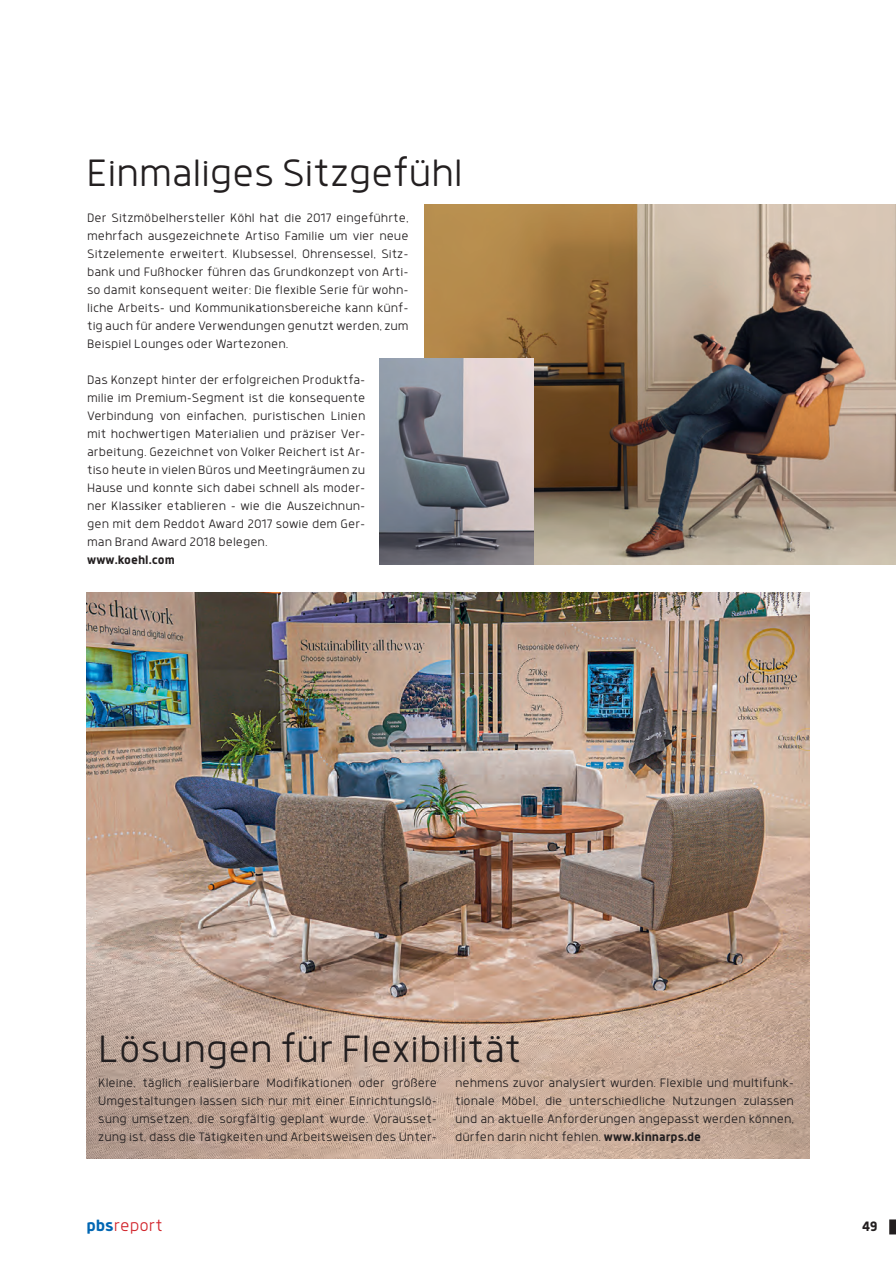
<style>
.page{position:relative;width:896px;height:1266px;background:#fff}
.page>*{position:absolute;margin:0;border:0;box-sizing:border-box;transform-origin:0 0}
.HL_Halbseite_hoch{font:300 42px "Anteb Alt";letter-spacing:-.01em;color:#231f20}
.t1{font:300 18px "Anteb Alt";color:#d1232a}
.t2{font:700 15px "Anteb Alt";color:#231f20}
.GT_Abschluss_2019{font:300 13.5px/18px "Anteb Alt";color:#231f20;text-align:justify}
.GT_2019{font:300 13.5px/18px "Anteb Alt";color:#231f20;text-align:justify}
.GT_2019-2{font:700 13.5px "Anteb Alt";color:#231f20}
.s1{font-weight:700}
.s2{font-weight:700;color:#0166b3}
</style>
<div class="page">
<div style="left:889px;top:1219px;width:6px;height:15px;background:#231f20"></div>
<img style="left:87px;top:592px;width:722px;height:566px">
<img style="left:424px;top:205px;width:471px;height:359px">
<img style="left:379px;top:358px;width:155px;height:206px">
<p class="HL_Halbseite_hoch" style="left:86px;top:148px;width:378px">Einmaliges Sitzgefühl</p>
<p class="GT_Abschluss_2019" style="left:87px;top:209px;width:323px">Der Sitzmöbelhersteller Köhl hat die 2017 eingeführte, mehrfach ausgezeichnete Artiso Familie um vier neue Sitzelemente erweitert. Klubsessel, Ohrensessel, Sitz&shy;bank und Fußhocker führen das Grundkonzept von Arti&shy;so damit konsequent weiter: Die flexible Serie für wohn&shy;liche Arbeits- und Kommunikationsbereiche kann künf&shy;tig auch für andere Verwendungen genutzt werden, zum Beispiel Lounges oder Wartezonen.</p>
<p class="GT_Abschluss_2019" style="left:87px;top:371px;width:280px">Das Konzept hinter der erfolgreichen Produktfa&shy;milie im Premium-Segment ist die konsequente Verbindung von einfachen, puristischen Linien mit hochwertigen Materialien und präziser Ver&shy;arbeitung. Gezeichnet von Volker Reichert ist Ar&shy;tiso heute in vielen Büros und Meetingräumen zu Hause und konnte sich dabei schnell als moder&shy;ner Klassiker etablieren – wie die Auszeichnun&shy;gen mit dem Reddot Award 2017 sowie dem Ger&shy;man Brand Award 2018 belegen.</p>
<p class="GT_2019-2" style="left:87px;top:551px;width:89px">www.koehl.com</p>
<p class="HL_Halbseite_hoch" style="left:98px;top:1024px;width:425px">Lösungen für Flexibilität</p>
<p class="GT_2019" style="left:98px;top:1073px;width:340px">Kleine, täglich realisierbare Modifikationen oder größere Umgestaltungen lassen sich nur mit einer Einrichtungslö&shy;sung umsetzen, die sorgfältig geplant wurde. Vorausset&shy;zung ist, dass die Tätigkeiten und Arbeitsweisen des Unter-</p>
<p class="GT_2019" style="left:455px;top:1073px;width:340px">nehmens zuvor analysiert wurden. Flexible und multifunk&shy;tionale Möbel, die unterschiedliche Nutzungen zulassen und an aktuelle Anforderungen angepasst werden können, dürfen darin nicht fehlen. <span class="s1">www.kinnarps.de</span></p>
<h2 class="t1" style="left:86px;top:1214px;width:78px"><span class="s2">pbs</span>report</h2>
<p class="t2" style="left:861px;top:1216px;width:17px">49</p>
</div>
